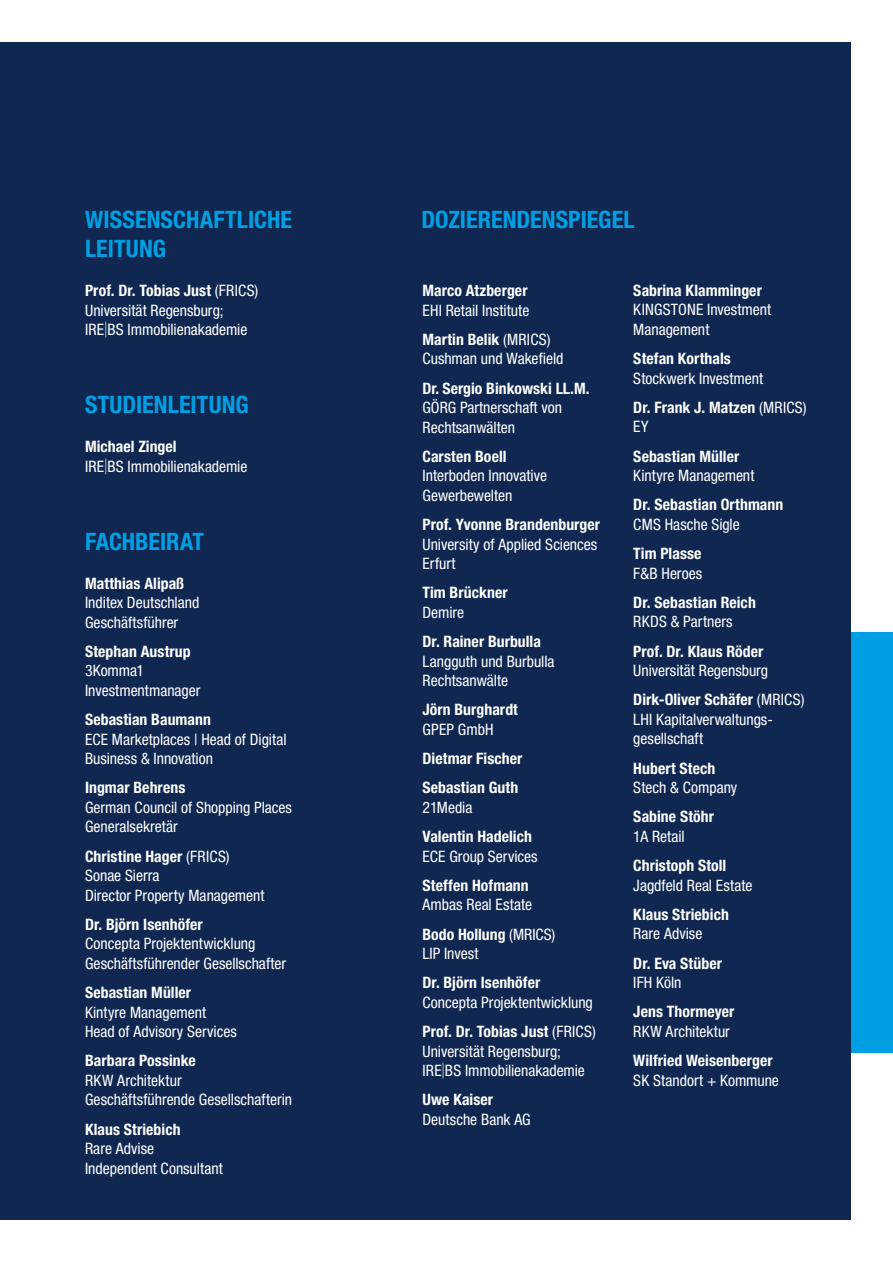
<style>
.page{position:relative;width:893px;height:1263px;background:#fff}
.page>*{position:absolute;margin:0;border:0;box-sizing:border-box;transform-origin:0 0}
.t1{font:700 condensed 24px/29.2px "Helvetica Neue LT Pro";letter-spacing:.005em;color:#009fe3}
.t2{font:condensed 15.75px/19.5px "Helvetica Neue LT Pro";color:#fff}
.t3{font:700 condensed 15.75px/29.2px "Helvetica Neue LT Pro";letter-spacing:.005em;color:#fff}
.s1{font-weight:700}
.s2{font-weight:100;font-stretch:normal}
</style>
<div class="page">
<div style="left:850px;top:631px;width:43px;height:421px;background:#009fe3"></div>
<div style="left:0;top:43px;width:850px;height:1177px;background:#102851"></div>
<h1 class="t1" style="left:85px;top:204px;width:209px">WISSENSCHAFTLICHE<br>LEITUNG</h1>
<p class="t2" style="left:85px;top:281px;width:175px"><span class="s1">Prof. Dr. Tobias Just</span> (FRICS)<br>Universität Regensburg;<br>IRE<span class="s2">|</span>BS Immobilienakademie</p>
<h1 class="t1" style="left:85px;top:390px;width:165px">STUDIENLEITUNG</h1>
<p class="t2" style="left:85px;top:437px;width:164px"><span class="s1">Michael Zingel<br></span>IRE<span class="s2">|</span>BS Immobilienakademie</p>
<h1 class="t1" style="left:85px;top:526px;width:120px">FACHBEIRAT</h1>
<p class="t3" style="left:85px;top:568px;width:101px">Matthias Alipaß</p>
<p class="t2" style="left:85px;top:593px;width:116px">Inditex Deutschland<br>Geschäftsführer</p>
<p class="t3" style="left:85px;top:636px;width:107px">Stephan Austrup</p>
<p class="t2" style="left:85px;top:661px;width:117px">3Komma1<br>Investmentmanager</p>
<p class="t3" style="left:85px;top:705px;width:127px">Sebastian Baumann</p>
<p class="t2" style="left:85px;top:729px;width:203px">ECE Marketplaces | Head of Digital<br>Business &amp; Innovation</p>
<p class="t3" style="left:85px;top:773px;width:102px">Ingmar Behrens</p>
<p class="t2" style="left:85px;top:797px;width:208px">German Council of Shopping Places<br>Generalsekretär</p>
<p class="t2" style="left:85px;top:846px;width:181px"><span class="s1">Christine Hager</span> (FRICS)<br>Sonae Sierra<br>Director Property Management</p>
<p class="t3" style="left:85px;top:909px;width:119px">Dr. Björn Isenhöfer</p>
<p class="t2" style="left:85px;top:934px;width:203px">Concepta Projektentwicklung<br>Geschäftsführender Gesellschafter</p>
<p class="t3" style="left:85px;top:978px;width:108px">Sebastian Müller</p>
<p class="t2" style="left:85px;top:1002px;width:153px">Kintyre Management<br>Head of Advisory Services</p>
<p class="t3" style="left:85px;top:1046px;width:112px">Barbara Possinke</p>
<p class="t2" style="left:85px;top:1070px;width:209px">RKW Architektur<br>Geschäftsführende Gesellschafterin</p>
<p class="t3" style="left:85px;top:1114px;width:97px">Klaus Striebich</p>
<p class="t2" style="left:85px;top:1139px;width:139px">Rare Advise<br>Independent Consultant</p>
<h1 class="t1" style="left:421px;top:204px;width:215px">DOZIERENDENSPIEGEL</h1>
<p class="t3" style="left:422px;top:276px;width:107px">Marco Atzberger</p>
<p class="t2" style="left:422px;top:295px;width:130px;line-height:29.2px">EHI Retail Institute<br><span class="s1">Martin Belik</span> (MRICS)</p>
<p class="t2" style="left:422px;top:349px;width:142px">Cushman und Wakefield</p>
<p class="t3" style="left:422px;top:373px;width:168px">Dr. Sergio Binkowski LL.M.</p>
<p class="t2" style="left:422px;top:398px;width:141px">GÖRG Partnerschaft von<br>Rechtsanwälten</p>
<p class="t3" style="left:422px;top:441px;width:86px">Carsten Boell</p>
<p class="t2" style="left:422px;top:466px;width:126px">Interboden Innovative<br>Gewerbewelten</p>
<p class="t3" style="left:422px;top:510px;width:179px">Prof. Yvonne Brandenburger</p>
<p class="t2" style="left:422px;top:534px;width:176px">University of Applied Sciences<br>Erfurt</p>
<p class="t3" style="left:422px;top:578px;width:87px">Tim Brückner</p>
<p class="t2" style="left:422px;top:602px;width:43px">Demire</p>
<p class="t3" style="left:422px;top:627px;width:120px">Dr. Rainer Burbulla</p>
<p class="t2" style="left:422px;top:651px;width:133px">Langguth und Burbulla<br>Rechtsanwälte</p>
<p class="t3" style="left:422px;top:695px;width:97px">Jörn Burghardt</p>
<p class="t2" style="left:422px;top:719px;width:73px">GPEP GmbH</p>
<p class="t3" style="left:422px;top:744px;width:102px">Dietmar Fischer<br>Sebastian Guth</p>
<p class="t2" style="left:422px;top:797px;width:51px">21Media</p>
<p class="t3" style="left:422px;top:822px;width:111px">Valentin Hadelich</p>
<p class="t2" style="left:422px;top:846px;width:117px">ECE Group Services</p>
<p class="t3" style="left:422px;top:870px;width:108px">Steffen Hofmann</p>
<p class="t2" style="left:422px;top:890px;width:134px;line-height:29.2px">Ambas Real Estate<br><span class="s1">Bodo Hollung</span> (MRICS)</p>
<p class="t2" style="left:422px;top:944px;width:57px">LIP Invest</p>
<p class="t3" style="left:422px;top:968px;width:119px">Dr. Björn Isenhöfer</p>
<p class="t2" style="left:422px;top:987px;width:175px;line-height:29.2px">Concepta Projektentwicklung<br><span class="s1">Prof. Dr. Tobias Just</span> (FRICS)</p>
<p class="t2" style="left:422px;top:1041px;width:164px">Universität Regensburg;<br>IRE<span class="s2">|</span>BS Immobilienakademie</p>
<p class="t3" style="left:422px;top:1085px;width:72px">Uwe Kaiser</p>
<p class="t2" style="left:422px;top:1109px;width:110px">Deutsche Bank AG</p>
<p class="t3" style="left:633px;top:275px;width:130px">Sabrina Klamminger</p>
<p class="t2" style="left:633px;top:300px;width:139px">KINGSTONE Investment<br>Management</p>
<p class="t3" style="left:633px;top:344px;width:99px">Stefan Korthals</p>
<p class="t2" style="left:633px;top:363px;width:175px;line-height:29.2px">Stockwerk Investment<br><span class="s1">Dr. Frank J. Matzen</span> (MRICS)</p>
<p class="t2" style="left:633px;top:417px;width:17px">EY</p>
<p class="t3" style="left:633px;top:441px;width:108px">Sebastian Müller</p>
<p class="t2" style="left:633px;top:466px;width:123px">Kintyre Management</p>
<p class="t3" style="left:633px;top:490px;width:152px">Dr. Sebastian Orthmann</p>
<p class="t2" style="left:633px;top:514px;width:108px">CMS Hasche Sigle</p>
<p class="t3" style="left:633px;top:539px;width:70px">Tim Plasse</p>
<p class="t2" style="left:633px;top:563px;width:70px">F&amp;B Heroes</p>
<p class="t3" style="left:633px;top:587px;width:124px">Dr. Sebastian Reich</p>
<p class="t2" style="left:633px;top:612px;width:101px">RKDS &amp; Partners</p>
<p class="t3" style="left:633px;top:636px;width:132px">Prof. Dr. Klaus Röder</p>
<p class="t2" style="left:633px;top:656px;width:173px;line-height:29.2px">Universität Regensburg<br><span class="s1">Dirk-Oliver Schäfer</span> (MRICS)</p>
<p class="t2" style="left:633px;top:709px;width:141px">LHI Kapitalverwaltungs&shy;gesellschaft</p>
<p class="t3" style="left:633px;top:753px;width:84px">Hubert Stech</p>
<p class="t2" style="left:633px;top:778px;width:105px">Stech &amp; Company</p>
<p class="t3" style="left:633px;top:802px;width:82px">Sabine Stöhr</p>
<p class="t2" style="left:633px;top:826px;width:53px">1A Retail</p>
<p class="t3" style="left:633px;top:851px;width:95px">Christoph Stoll</p>
<p class="t2" style="left:633px;top:875px;width:121px">Jagdfeld Real Estate</p>
<p class="t3" style="left:633px;top:899px;width:97px">Klaus Striebich</p>
<p class="t2" style="left:633px;top:924px;width:71px">Rare Advise</p>
<p class="t3" style="left:633px;top:948px;width:90px">Dr. Eva Stüber</p>
<p class="t2" style="left:633px;top:973px;width:50px">IFH Köln</p>
<p class="t3" style="left:633px;top:997px;width:103px">Jens Thormeyer</p>
<p class="t2" style="left:633px;top:1021px;width:98px">RKW Architektur</p>
<p class="t3" style="left:633px;top:1046px;width:141px">Wilfried Weisenberger</p>
<p class="t2" style="left:633px;top:1070px;width:147px">SK Standort + Kommune</p>
</div>
